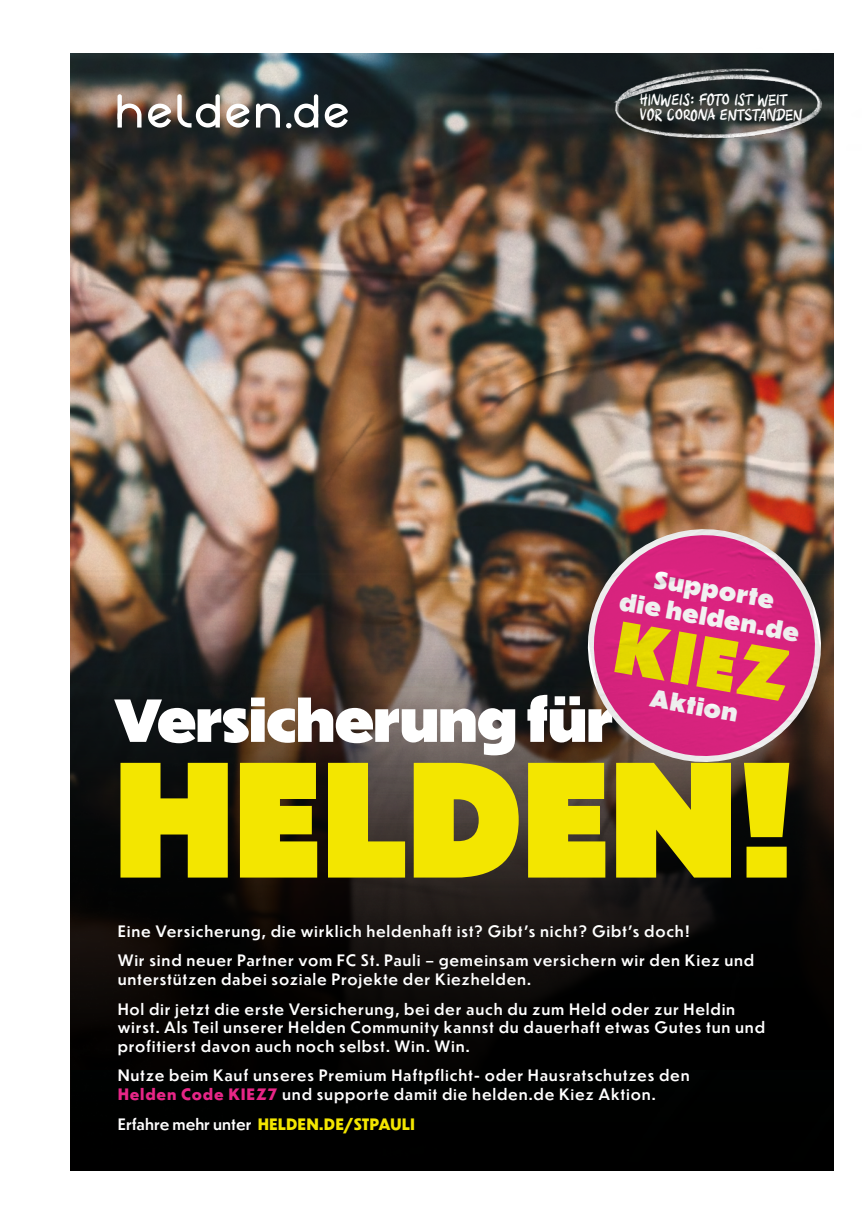
<style>
.page{position:relative;width:862px;height:1212px;background:#fff}
.page>*{position:absolute;margin:0;border:0;box-sizing:border-box;transform-origin:0 0}
.t1{font:900 153.75px "Dunbar Tall";letter-spacing:-.005em;color:#f3e600}
.t2{font:900 68.5px "Dunbar Tall";color:#f3e600}
.t3{font:900 56.88px "Dunbar Tall";color:#fff}
.t4{font:900 23.25px/28px "Dunbar Tall";color:#fff;text-align:center}
.t5{font:16.25px/15px "FCSP Handspiel Regular Textur";color:#fff}
.t6{font:500 15.5px/29.6px "Dunbar Text";letter-spacing:.05em;color:#fff}
.t7{font:800 15.5px "Dunbar Text";color:#f3e600}
.s1{font-weight:800;color:#e72687}
.s2{font-weight:500;color:#fff}
</style>
<div class="page">
<img style="left:71px;top:53px;width:762px;height:1117px">
<svg style="left:324px;top:103px;width:24px;height:25px"></svg>
<svg style="left:226px;top:103px;width:23px;height:25px"></svg>
<svg style="left:117px;top:94px;width:54px;height:34px"></svg>
<svg style="left:256px;top:104px;width:24px;height:24px"></svg>
<svg style="left:177px;top:94px;width:43px;height:34px"></svg>
<svg style="left:286px;top:94px;width:32px;height:34px"></svg>
<svg style="left:581px;top:523px;width:245px;height:245px;background:#5c3d2b"></svg>
<img style="left:587px;top:529px;width:233px;height:241px">
<img style="left:832px;top:314px;width:2px;height:112px">
<img style="left:588px;top:53px;width:246px;height:97px">
<p class="t5" style="left:639px;top:92px;width:164px">HINWEIS: FOTO IST WEIT<br>VOR CORONA ENTSTANDEN</p>
<h3 class="t4" style="left:627px;top:560px;width:183px;rotate:10deg">Supporte<br>die helden.de</h3>
<h2 class="t2" style="left:624px;top:596px;width:176px;rotate:10deg">KIEZ</h2>
<h3 class="t4" style="left:652px;top:683px;width:90px;rotate:10deg">Aktion</h3>
<h3 class="t3" style="left:114px;top:678px;width:500px">Versicherung für</h3>
<h1 class="t1" style="left:114px;top:705px;width:683px">HELDEN!</h1>
<p class="t6" style="left:118px;top:916px;width:637px">Eine Versicherung, die wirklich heldenhaft ist? Gibt’s nicht? Gibt’s doch!<br>Wir sind neuer Partner vom FC St. Pauli – gemeinsam versichern wir den Kiez und</p>
<p class="t6" style="left:118px;top:964px;width:618px">unterstützen dabei soziale Projekte der Kiezhelden.<br>Hol dir jetzt die erste Versicherung, bei der auch du zum Held oder zur Heldin</p>
<p class="t6" style="left:118px;top:1017px;width:648px;line-height:18.6px">wirst. Als Teil unserer Helden Community kannst du dauerhaft etwas Gutes tun und profitierst davon auch noch selbst. Win. Win.</p>
<p class="t6" style="left:118px;top:1066px;width:573px;line-height:18.6px">Nutze beim Kauf unseres Premium Haftpflicht- oder Hausratschutzes den<br><span class="s1">Helden Code KIEZ7</span> und supporte damit die helden.de Kiez Aktion.</p>
<p class="t7" style="left:118px;top:1112px;width:298px"><span class="s2">Erfahre mehr unter</span> HELDEN.DE/STPAULI</p>
</div>
